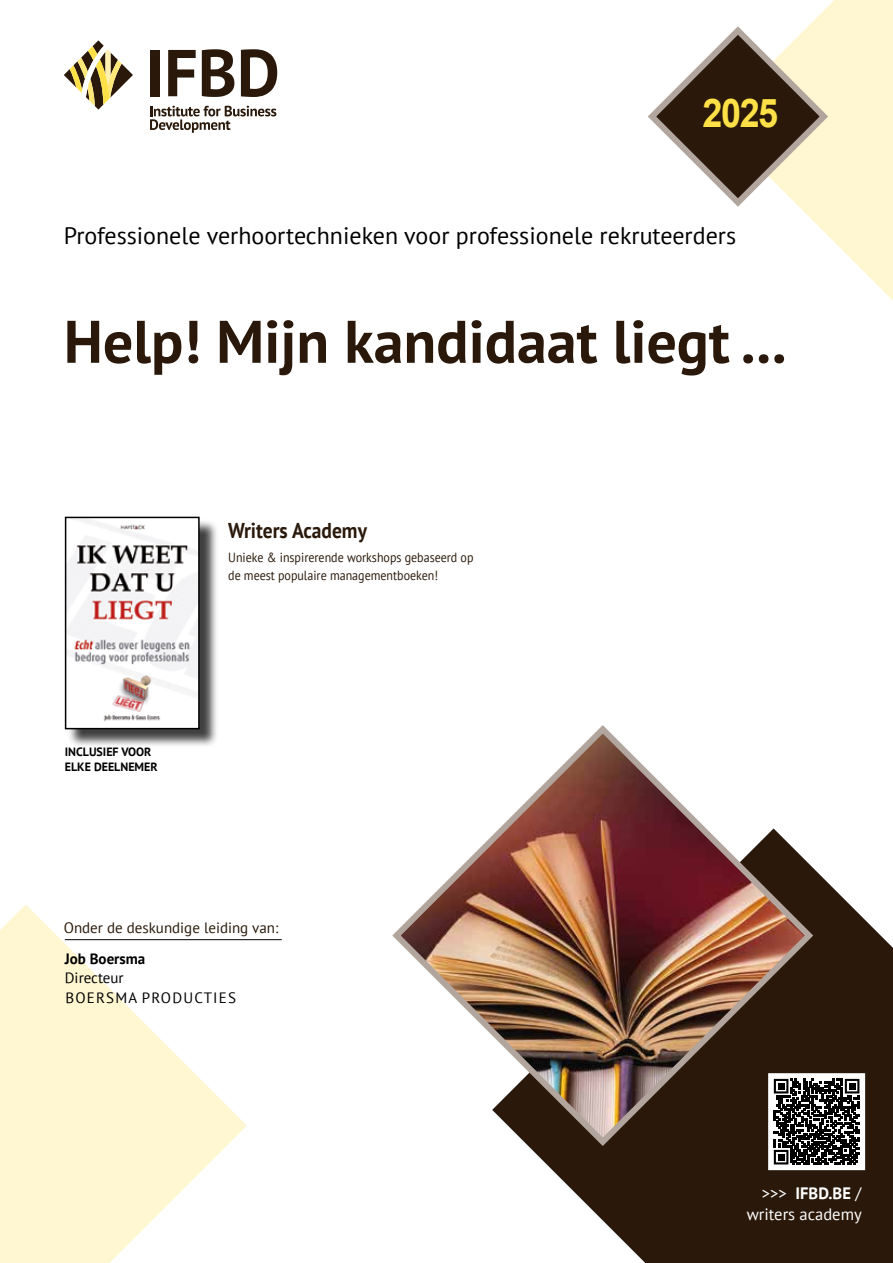
<style>
.page{position:relative;width:893px;height:1263px;background:#fff}
.page>*{position:absolute;margin:0;border:0;box-sizing:border-box;transform-origin:0 0}
.t1{font:700 60px "PT Sans";color:#2a190a}
.t2{font:700 39.6px "Arial";color:#ffe147;scale:.91 1}
.t3{font:24px "PT Sans";color:#000}
.t4{font:700 21.45px "PT Sans";color:#2a190a;scale:.91 1}
.t5{font:16.5px/21px "PT Sans";color:#fff;text-align:right}
.t6{font:15px "PT Sans";color:#2a190a}
.t7{font:15px/19.5px "PT Sans";letter-spacing:.08em;color:#000}
.t8{font:700 15px "PT Sans";color:#000}
.t9{font:13.2px/18px "PT Sans";color:#2a190a;scale:.91 1}
.t10{font:700 12px/15px "PT Sans";color:#000}
.s1{font-weight:700}
</style>
<div class="page">
<svg style="left:803px;top:0;width:90px;height:301px;fill:#fff6d2"></svg>
<svg style="left:0;top:904px;width:247px;height:359px;fill:#fff6d2"></svg>
<svg style="left:648px;top:22px;width:184px;height:189px"></svg>
<svg style="left:532px;top:872px;width:361px;height:391px;fill:#2a190a"></svg>
<svg style="left:64px;top:40px;width:69px;height:70px"></svg>
<div style="left:150px;top:50px;width:9px;height:46px;background:#2a190a"></div>
<svg style="left:168px;top:50px;width:28px;height:46px"></svg>
<svg style="left:202px;top:49px;width:32px;height:48px"></svg>
<svg style="left:241px;top:49px;width:36px;height:48px"></svg>
<svg style="left:150px;top:106px;width:126px;height:27px"></svg>
<img style="left:392px;top:725px;width:425px;height:425px">
<hr style="left:65px;top:939px;width:217px;height:1px;background:#000">
<div style="left:770px;top:1075px;width:94px;height:94px;background:linear-gradient(to right,#fff,#fff)"></div>
<svg style="left:774px;top:1079px;width:85px;height:85px"></svg>
<div style="left:768px;top:1073px;width:97px;height:97px;border:3px solid #fff"></div>
<div style="left:67px;top:519px;width:151px;height:229px;background:#000;opacity:.75"></div>
<img style="left:68px;top:520px;width:129px;height:206px">
<div style="left:65px;top:517px;width:135px;height:212px;border:2px solid #000"></div>
<h2 class="t2" style="left:702px;top:87px;width:85px">2025</h2>
<h3 class="t3" style="left:64px;top:220px;width:674px">Professionele verhoortechnieken voor professionele rekruteerders</h3>
<h1 class="t1" style="left:64px;top:302px;width:724px">Help! Mijn kandidaat liegt ...</h1>
<p class="t10" style="left:65px;top:743px;width:94px">INCLUSIEF VOOR<br>ELKE DEELNEMER</p>
<h3 class="t4" style="left:228px;top:516px;width:154px">Writers Academy</h3>
<p class="t9" style="left:228px;top:548px;width:271px">Unieke &amp; inspirerende workshops gebaseerd op de meest populaire managementboeken!</p>
<p class="t6" style="left:64px;top:918px;width:216px">Onder de deskundige leiding van:</p>
<p class="t8" style="left:65px;top:948px;width:82px">Job Boersma</p>
<p class="t7" style="left:65px;top:968px;width:173px">Directeur<br>BOERSMA PRODUCTIES</p>
<p class="t5" style="left:747px;top:1182px;width:117px">&gt;&gt;&gt; <span class="s1">IFBD.BE</span> / writers academy</p>
</div>
